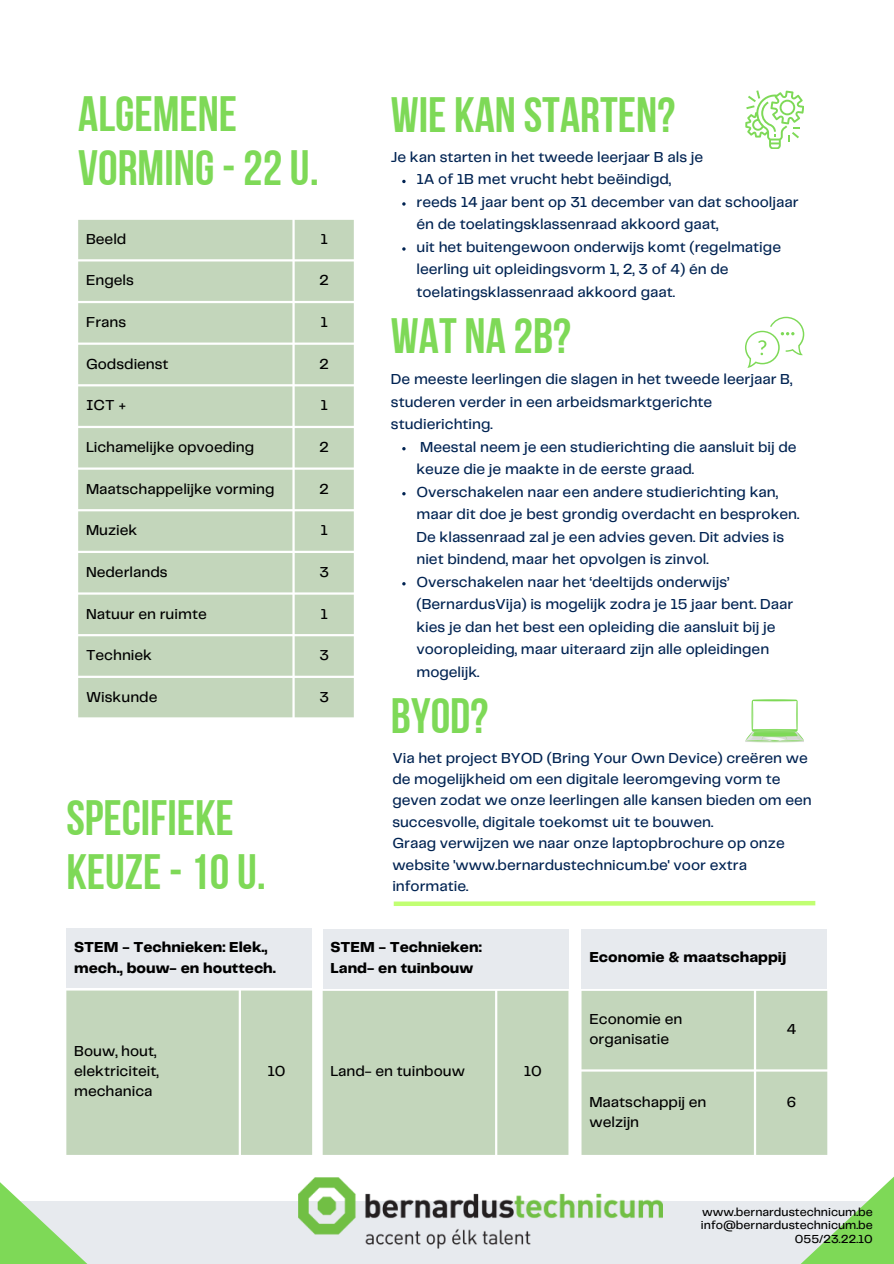
<style>
.page{position:relative;width:894px;height:1264px;background:#fff}
.page>*{position:absolute;margin:0;border:0;box-sizing:border-box;transform-origin:0 0}
.t1{font:49.5px/54px "Bebas Neue Cyrillic";color:#7ed957}
.t2{font:500 15px/22.5px "Telegraf";color:#002352}
.t3{font:500 15px/20.2px "Telegraf";color:#000}
.t4{font:800 15px/20.2px "Telegraf";color:#000}
.t5{font:500 12px "Telegraf";color:#000}
</style>
<div class="page">
<svg style="left:745px;top:699px;width:58px;height:43px"></svg>
<svg style="left:745px;top:317px;width:59px;height:51px"></svg>
<svg style="left:78px;top:220px;width:276px;height:497px;background:#c6d8bf"></svg>
<svg style="left:402px;top:202px;width:3px;height:4px"></svg>
<svg style="left:402px;top:247px;width:3px;height:4px"></svg>
<svg style="left:745px;top:90px;width:58px;height:59px"></svg>
<div style="left:322px;top:928px;width:246px;height:60px;background:#e7eaee"></div>
<div style="left:322px;top:991px;width:246px;height:163px;background:#c3d6bb"></div>
<div style="left:581px;top:928px;width:246px;height:60px;background:#e7eaee"></div>
<div style="left:66px;top:928px;width:246px;height:60px;background:#e7eaee"></div>
<div style="left:0;top:1201px;width:893px;height:62px;background:#e7eaee"></div>
<svg style="left:0;top:990px;width:312px;height:273px"></svg>
<svg style="left:581px;top:991px;width:312px;height:272px"></svg>
<img style="left:298px;top:1174px;width:374px;height:78px">
<svg style="left:393px;top:900px;width:423px;height:6px"></svg>
<h1 class="t1" style="left:78px;top:92px;width:242px">ALGEMENE<br>VORMING-22U.</h1>
<p class="t3" style="left:86px;top:229px;width:42px">Beeld</p>
<p class="t3" style="left:320px;top:229px;width:9px">1</p>
<p class="t3" style="left:86px;top:271px;width:49px">Engels</p>
<p class="t3" style="left:319px;top:271px;width:11px">2</p>
<p class="t3" style="left:86px;top:313px;width:42px">Frans</p>
<p class="t3" style="left:320px;top:313px;width:9px">1</p>
<p class="t3" style="left:86px;top:354px;width:84px">Godsdienst</p>
<p class="t3" style="left:319px;top:354px;width:11px">2</p>
<p class="t3" style="left:86px;top:396px;width:42px">ICT +</p>
<p class="t3" style="left:320px;top:396px;width:9px">1</p>
<p class="t3" style="left:86px;top:437px;width:170px">Lichamelijke opvoeding</p>
<p class="t3" style="left:319px;top:437px;width:11px">2</p>
<p class="t3" style="left:86px;top:479px;width:190px">Maatschappelijke vorming</p>
<p class="t3" style="left:319px;top:479px;width:11px">2</p>
<p class="t3" style="left:86px;top:521px;width:53px">Muziek</p>
<p class="t3" style="left:320px;top:521px;width:9px">1</p>
<p class="t3" style="left:86px;top:562px;width:83px">Nederlands</p>
<h1 class="t3" style="left:319px;top:562px;width:11px">3</h1>
<h1 class="t3" style="left:86px;top:604px;width:122px">Natuur en ruimte</h1>
<p class="t3" style="left:320px;top:604px;width:9px">1</p>
<h2 class="t3" style="left:86px;top:646px;width:67px">Techniek</h2>
<p class="t3" style="left:319px;top:646px;width:11px">3</p>
<p class="t3" style="left:86px;top:687px;width:73px">Wiskunde</p>
<p class="t3" style="left:319px;top:687px;width:11px">3</p>
<p class="t1" style="left:66px;top:795px;width:201px">SPECIFIEKE<br>KEUZE-10U.</p>
<p class="t1" style="left:391px;top:93px;width:285px">WIE KAN STARTEN?</p>
<h1 class="t2" style="left:391px;top:146px;width:313px">Je kan starten in het tweede leerjaar B als je</h1>
<p class="t2" style="left:416px;top:169px;width:256px">1A of 1B met vrucht hebt beëindigd,</p>
<h2 class="t2" style="left:416px;top:191px;width:383px">reeds 14 jaar bent op 31 december van dat schooljaar én de toelatingsklassenraad akkoord gaat,</h2>
<p class="t2" style="left:416px;top:236px;width:366px">uit het buitengewoon onderwijs komt (regelmatige leerling uit opleidingsvorm 1, 2, 3 of 4) én de toelatingsklassenraad akkoord gaat.</p>
<p class="t1" style="left:391px;top:314px;width:181px">WAT NA 2B?</p>
<p class="t2" style="left:391px;top:368px;width:403px">De meeste leerlingen die slagen in het tweede leerjaar B, studeren verder in een arbeidsmarktgerichte studierichting.</p>
<p class="t2" style="left:416px;top:436px;width:381px">Meestal neem je een studierichting die aansluit bij de keuze die je maakte in de eerste graad.</p>
<p class="t2" style="left:416px;top:481px;width:384px">Overschakelen naar een andere studierichting kan, maar dit doe je best grondig overdacht en besproken.<br>De klassenraad zal je een advies geven. Dit advies is niet bindend, maar het opvolgen is zinvol.</p>
<p class="t2" style="left:416px;top:571px;width:378px">Overschakelen naar het ‘deeltijds onderwijs’ (BernardusVija) is mogelijk zodra je 15 jaar bent. Daar kies je dan het best een opleiding die aansluit bij je vooropleiding, maar uiteraard zijn alle opleidingen mogelijk.</p>
<p class="t1" style="left:391px;top:693px;width:99px">BYOD?</p>
<p class="t2" style="left:392px;top:747px;width:421px;line-height:21.3px">Via het project BYOD (Bring Your Own Device) creëren we de mogelijkheid om een digitale leeromgeving vorm te geven zodat we onze leerlingen alle kansen bieden om een succesvolle, digitale toekomst uit te bouwen.<br>Graag verwijzen we naar onze laptopbrochure op onze website 'www.bernardustechnicum.be' voor extra informatie.</p>
<p class="t4" style="left:74px;top:938px;width:203px">STEM - Technieken: Elek., mech., bouw- en houttech.</p>
<p class="t3" style="left:74px;top:1041px;width:86px">Bouw, hout, elektriciteit, mechanica</p>
<p class="t3" style="left:267px;top:1061px;width:20px">10</p>
<h1 class="t4" style="left:330px;top:938px;width:153px">STEM - Technieken:</h1>
<p class="t4" style="left:330px;top:958px;width:144px">Land- en tuinbouw</p>
<h2 class="t3" style="left:330px;top:1062px;width:136px">Land- en tuinbouw</h2>
<p class="t3" style="left:523px;top:1062px;width:20px">10</p>
<p class="t4" style="left:589px;top:948px;width:198px">Economie &amp; maatschappij</p>
<p class="t3" style="left:589px;top:1009px;width:94px">Economie en organisatie</p>
<p class="t3" style="left:786px;top:1019px;width:11px">4</p>
<p class="t3" style="left:589px;top:1092px;width:119px">Maatschappij en welzijn</p>
<p class="t3" style="left:786px;top:1092px;width:11px">6</p>
<p class="t5" style="left:702px;top:1207px;width:172px">www.bernardustechnicum.be</p>
<p class="t5" style="left:700px;top:1220px;width:173px">info@bernardustechnicum.be</p>
<p class="t5" style="left:794px;top:1233px;width:79px">055/23.22.10</p>
</div>
